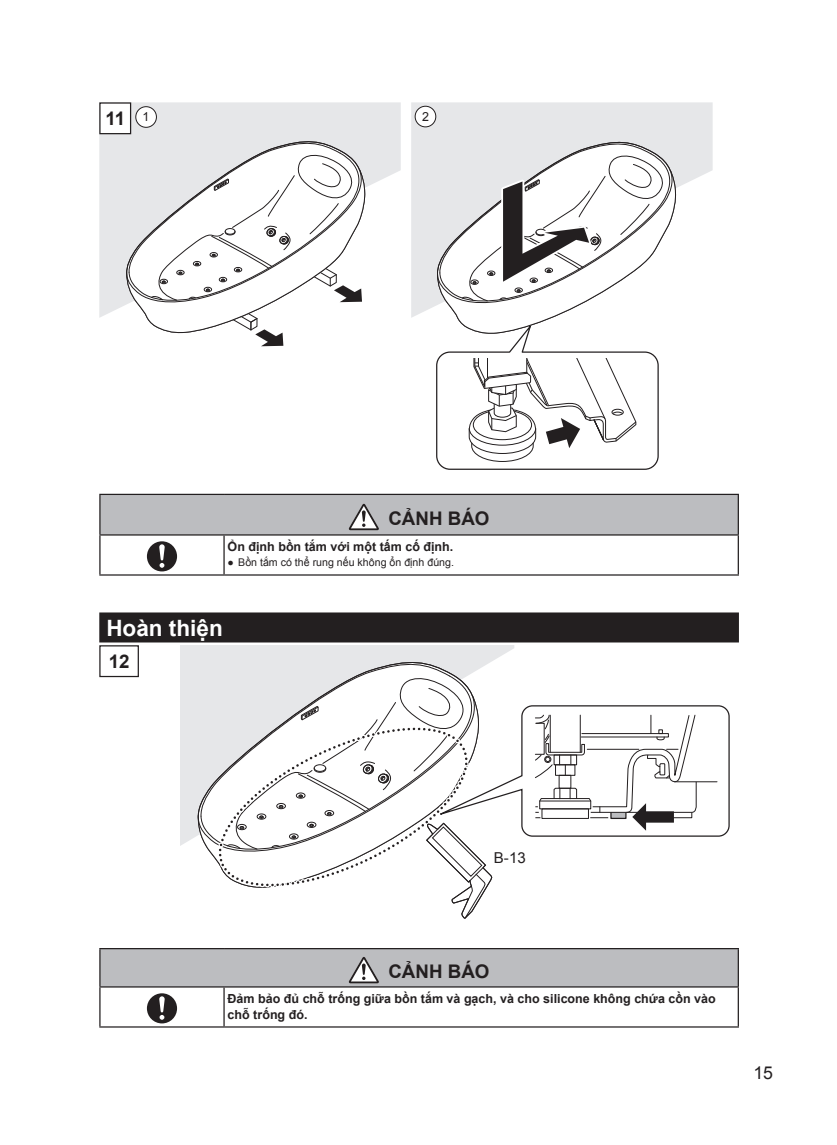
<style>
.page{position:relative;width:837px;height:1145px;background:#fff}
.page>*{position:absolute;margin:0;border:0;box-sizing:border-box;transform-origin:0 0}
.t1{font:700 22.5px "Arial";color:#fff}
.t2{font:700 18.75px "Arial";color:#231f20}
.t3{font:17.75px "Arial";color:#231f20}
.t4{font:15px "Arial";color:#231f20}
.t5{font:700 12.5px/15.6px "Arial";color:#231f20}
.t6{font:12.5px "Arial";color:#231f20}
.t7{font:10.62px "Arial";color:#231f20}
</style>
<div class="page">
<div style="left:99px;top:612px;width:639px;height:30px;background:#231f20"></div>
<svg style="left:99px;top:102px;width:301px;height:216px;fill:#e6e7e9"></svg>
<svg style="left:126px;top:307px;width:239px;height:27px"></svg>
<svg style="left:121px;top:137px;width:246px;height:170px"></svg>
<svg style="left:128px;top:139px;width:236px;height:167px"></svg>
<svg style="left:232px;top:312px;width:51px;height:34px"></svg>
<div style="left:100px;top:103px;width:30px;height:31px;background:#fff"></div>
<div style="left:99px;top:102px;width:32px;height:32px;border:1px solid #231f20"></div>
<div style="left:136px;top:107px;width:20px;height:20px;background:#fff;border-radius:50%"></div>
<div style="left:135px;top:106px;width:22px;height:22px;border:1px solid #231f20;border-radius:50%"></div>
<svg style="left:411px;top:102px;width:301px;height:216px;fill:#e6e7e9"></svg>
<svg style="left:437px;top:307px;width:239px;height:13px"></svg>
<svg style="left:431px;top:138px;width:246px;height:169px"></svg>
<svg style="left:439px;top:139px;width:236px;height:167px"></svg>
<svg style="left:436px;top:320px;width:223px;height:150px"></svg>
<div style="left:415px;top:106px;width:20px;height:21px;background:#fff;border-radius:50%"></div>
<div style="left:414px;top:106px;width:22px;height:21px;border:1px solid #231f20;border-radius:50%"></div>
<div style="left:100px;top:494px;width:638px;height:41px;background:#bcbdc0"></div>
<hr style="left:737px;top:495px;width:1px;height:39px;background:#231f20">
<hr style="left:99px;top:494px;width:125px;height:1px;background:#231f20">
<hr style="left:99px;top:495px;width:1px;height:39px;background:#231f20">
<hr style="left:224px;top:494px;width:514px;height:1px;background:#231f20">
<hr style="left:99px;top:535px;width:1px;height:39px;background:#231f20">
<hr style="left:737px;top:535px;width:1px;height:39px;background:#231f20">
<hr style="left:99px;top:574px;width:125px;height:1px;background:#231f20">
<hr style="left:99px;top:534px;width:125px;height:1px;background:#231f20">
<hr style="left:224px;top:534px;width:514px;height:1px;background:#231f20">
<hr style="left:223px;top:535px;width:1px;height:39px;background:#231f20">
<hr style="left:224px;top:574px;width:514px;height:1px;background:#231f20">
<svg style="left:348px;top:504px;width:31px;height:26px"></svg>
<div style="left:147px;top:541px;width:30px;height:30px;background:#231f20;border-radius:50%"></div>
<svg style="left:159px;top:544px;width:6px;height:24px"></svg>
<svg style="left:181px;top:645px;width:333px;height:200px;background:#e8e9ea"></svg>
<div style="left:191px;top:657px;width:290px;height:188px;background:#e6e7e9"></div>
<svg style="left:200px;top:659px;width:250px;height:16px;background:#dfdfe1"></svg>
<svg style="left:200px;top:675px;width:27px;height:176px;background:#e0e1e3"></svg>
<svg style="left:209px;top:720px;width:18px;height:157px"></svg>
<svg style="left:227px;top:675px;width:501px;height:244px"></svg>
<div style="left:99px;top:645px;width:40px;height:32px;border:1px solid #231f20"></div>
<div style="left:100px;top:948px;width:638px;height:39px;background:#bcbdc0"></div>
<hr style="left:737px;top:949px;width:1px;height:37px;background:#231f20">
<hr style="left:99px;top:948px;width:125px;height:1px;background:#231f20">
<hr style="left:99px;top:949px;width:1px;height:37px;background:#231f20">
<hr style="left:224px;top:948px;width:514px;height:1px;background:#231f20">
<hr style="left:99px;top:987px;width:1px;height:39px;background:#231f20">
<hr style="left:737px;top:987px;width:1px;height:39px;background:#231f20">
<hr style="left:99px;top:1026px;width:125px;height:1px;background:#231f20">
<hr style="left:99px;top:986px;width:125px;height:1px;background:#231f20">
<hr style="left:224px;top:986px;width:514px;height:1px;background:#231f20">
<hr style="left:223px;top:987px;width:1px;height:39px;background:#231f20">
<hr style="left:224px;top:1026px;width:514px;height:1px;background:#231f20">
<svg style="left:348px;top:957px;width:31px;height:26px"></svg>
<div style="left:147px;top:993px;width:30px;height:30px;background:#231f20;border-radius:50%"></div>
<svg style="left:159px;top:996px;width:6px;height:23px"></svg>
<h2 class="t2" style="left:105px;top:106px;width:46px">11 <sup>1</sup></h2>
<p class="t6" style="left:422px;top:108px;width:8px">2</p>
<h2 class="t2" style="left:388px;top:506px;width:103px">CẢNH BÁO</h2>
<p class="t5" style="left:227px;top:539px;width:227px">Ổn định bồn tắm với một tấm cố định.</p>
<p class="t7" style="left:227px;top:555px;width:228px">● Bồn tắm có thể rung nếu không ổn định đúng.</p>
<h1 class="t1" style="left:106px;top:613px;width:118px">Hoàn thiện</h1>
<h2 class="t2" style="left:109px;top:649px;width:22px">12</h2>
<p class="t4" style="left:493px;top:848px;width:33px">B-13</p>
<h2 class="t2" style="left:388px;top:959px;width:103px">CẢNH BÁO</h2>
<p class="t5" style="left:227px;top:991px;width:489px">Đảm bảo đủ chỗ trống giữa bồn tắm và gạch, và cho silicone không chứa cồn vào chỗ trống đó.</p>
<h3 class="t3" style="left:753px;top:1060px;width:21px">15</h3>
</div>
